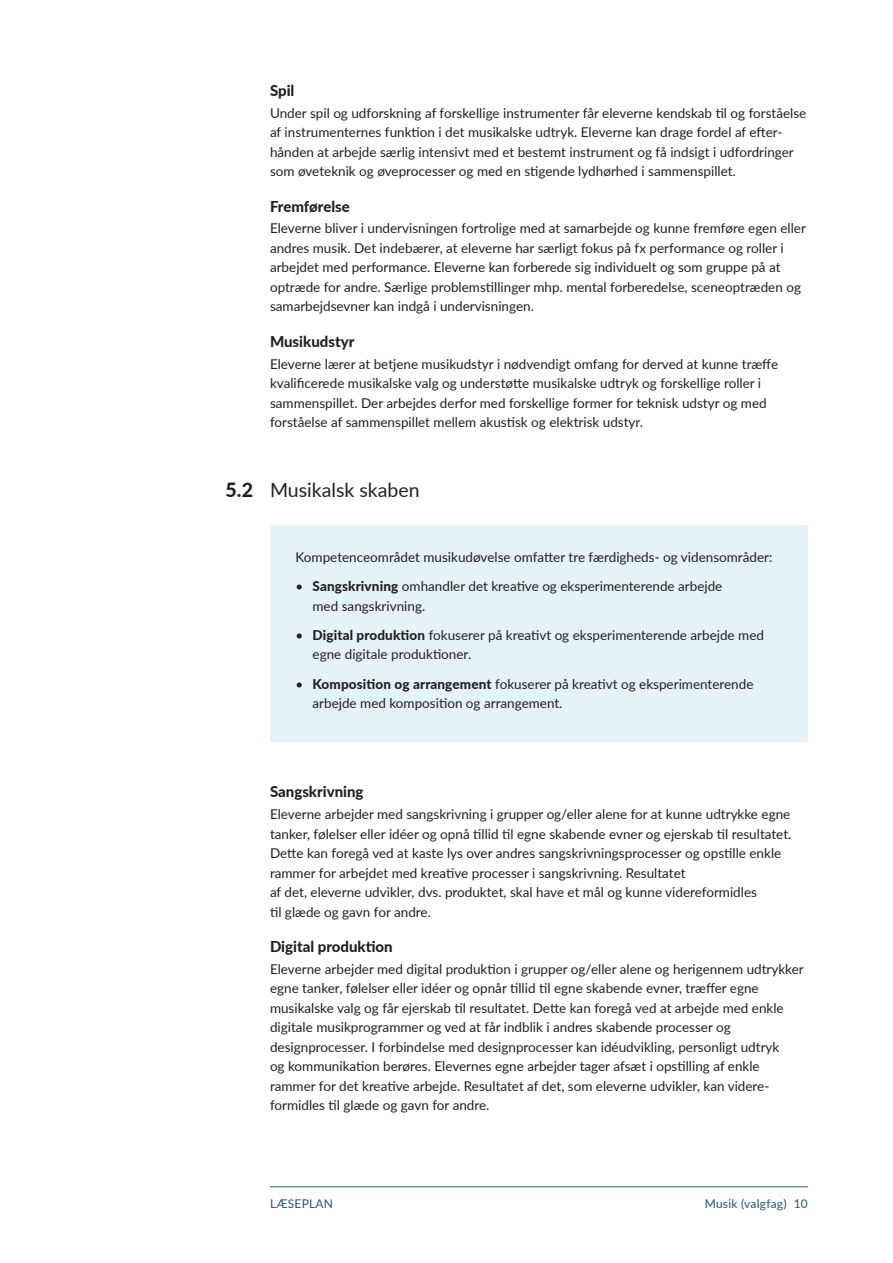
<style>
.page{position:relative;width:893px;height:1263px;background:#fff}
.page>*{position:absolute;margin:0;border:0;box-sizing:border-box;transform-origin:0 0}
._08_Mellemrubrik_13{font:19.5px "Lato";color:#231f20}
._08_mellemrubrik_nr{font:800 19.5px "Lato";color:#231f20}
._08_Mellemrubrik{font:800 15px "Lato";color:#231f20}
._04_Brødtekst_9_13{font:13.5px/19.5px "Lato";color:#231f20}
._07_Boks_brød{font:13.5px "Lato";color:#231f20}
.t1{font:12px "Lato";letter-spacing:.02em;color:#23576d}
.s1{font-weight:800}
</style>
<div class="page">
<div style="left:270px;top:526px;width:538px;height:216px;background:#e5f2f7"></div>
<hr style="left:270px;top:1186px;width:538px;height:1px;background:#23576d">
<p class="_08_Mellemrubrik" style="left:270px;top:79px;width:26px">Spil</p>
<p class="_04_Brødtekst_9_13" style="left:270px;top:102px;width:538px">Under spil og udforskning af forskellige instrumenter får eleverne kendskab til og forståelse af instrumenternes funktion i det musikalske udtryk. Eleverne kan drage fordel af efter&shy;hånden at arbejde særlig intensivt med et bestemt instrument og få indsigt i udfordringer som øveteknik og øveprocesser og med en stigende lydhørhed i sammenspillet.</p>
<p class="_08_Mellemrubrik" style="left:270px;top:195px;width:81px">Fremførelse</p>
<p class="_04_Brødtekst_9_13" style="left:270px;top:218px;width:537px">Eleverne bliver i undervisningen fortrolige med at samarbejde og kunne fremføre egen eller andres musik. Det indebærer, at eleverne har særligt fokus på fx performance og roller i arbejdet med performance. Eleverne kan forberede sig individuelt og som gruppe på at optræde for andre. Særlige problemstillinger mhp. mental forberedelse, sceneoptræden og samarbejdsevner kan indgå i undervisningen.</p>
<p class="_08_Mellemrubrik" style="left:270px;top:330px;width:86px">Musikudstyr</p>
<p class="_04_Brødtekst_9_13" style="left:270px;top:353px;width:510px">Eleverne lærer at betjene musikudstyr i nødvendigt omfang for derved at kunne træffe kvalificerede musikalske valg og understøtte musikalske udtryk og forskellige roller i sammenspillet. Der arbejdes derfor med forskellige former for teknisk udstyr og med forståelse af sammenspillet mellem akustisk og elektrisk udstyr.</p>
<p class="_08_mellemrubrik_nr" style="left:225px;top:476px;width:29px">5.2</p>
<p class="_08_Mellemrubrik_13" style="left:270px;top:476px;width:151px">Musikalsk skaben</p>
<p class="_07_Boks_brød" style="left:296px;top:547px;width:478px">Kompetenceområdet musikudøvelse omfatter tre færdigheds- og vidensområder:</p>
<p class="_04_Brødtekst_9_13" style="left:313px;top:576px;width:411px;text-indent:-17px">• <span class="s1">Sangskrivning</span> omhandler det kreative og eksperimenterende arbejde med sangskrivning.</p>
<p class="_04_Brødtekst_9_13" style="left:313px;top:625px;width:453px;text-indent:-17px">• <span class="s1">Digital produktion</span> fokuserer på kreativt og eksperimenterende arbejde med egne digitale produktioner.</p>
<p class="_04_Brødtekst_9_13" style="left:313px;top:673px;width:442px;text-indent:-17px">• <span class="s1">Komposition og arrangement</span> fokuserer på kreativt og eksperimenterende arbejde med komposition og arrangement.</p>
<p class="_08_Mellemrubrik" style="left:270px;top:781px;width:95px">Sangskrivning</p>
<p class="_04_Brødtekst_9_13" style="left:270px;top:804px;width:523px">Eleverne arbejder med sangskrivning i grupper og/eller alene for at kunne udtrykke egne tanker, følelser eller idéer og opnå tillid til egne skabende evner og ejerskab til resultatet.<br>Dette kan foregå ved at kaste lys over andres sangskrivningsprocesser og opstille enkle rammer for arbejdet med kreative processer i sangskrivning. Resultatet<br>af det, eleverne udvikler, dvs. produktet, skal have et mål og kunne videreformidles<br>til glæde og gavn for andre.</p>
<p class="_08_Mellemrubrik" style="left:270px;top:935px;width:124px">Digital produktion</p>
<p class="_04_Brødtekst_9_13" style="left:270px;top:958px;width:535px">Eleverne arbejder med digital produktion i grupper og/eller alene og herigennem udtrykker egne tanker, følelser eller idéer og opnår tillid til egne skabende evner, træffer egne musikalske valg og får ejerskab til resultatet. Dette kan foregå ved at arbejde med enkle digitale musikprogrammer og ved at får indblik i andres skabende processer og designprocesser. I forbindelse med designprocesser kan idéudvikling, personligt udtryk<br>og kommunikation berøres. Elevernes egne arbejder tager afsæt i opstilling af enkle rammer for det kreative arbejde. Resultatet af det, som eleverne udvikler, kan videre&shy;formidles til glæde og gavn for andre.</p>
<p class="t1" style="left:270px;top:1195px;width:65px">LÆSEPLAN</p>
<p class="t1" style="left:705px;top:1195px;width:105px">Musik (valgfag) 10</p>
</div>
